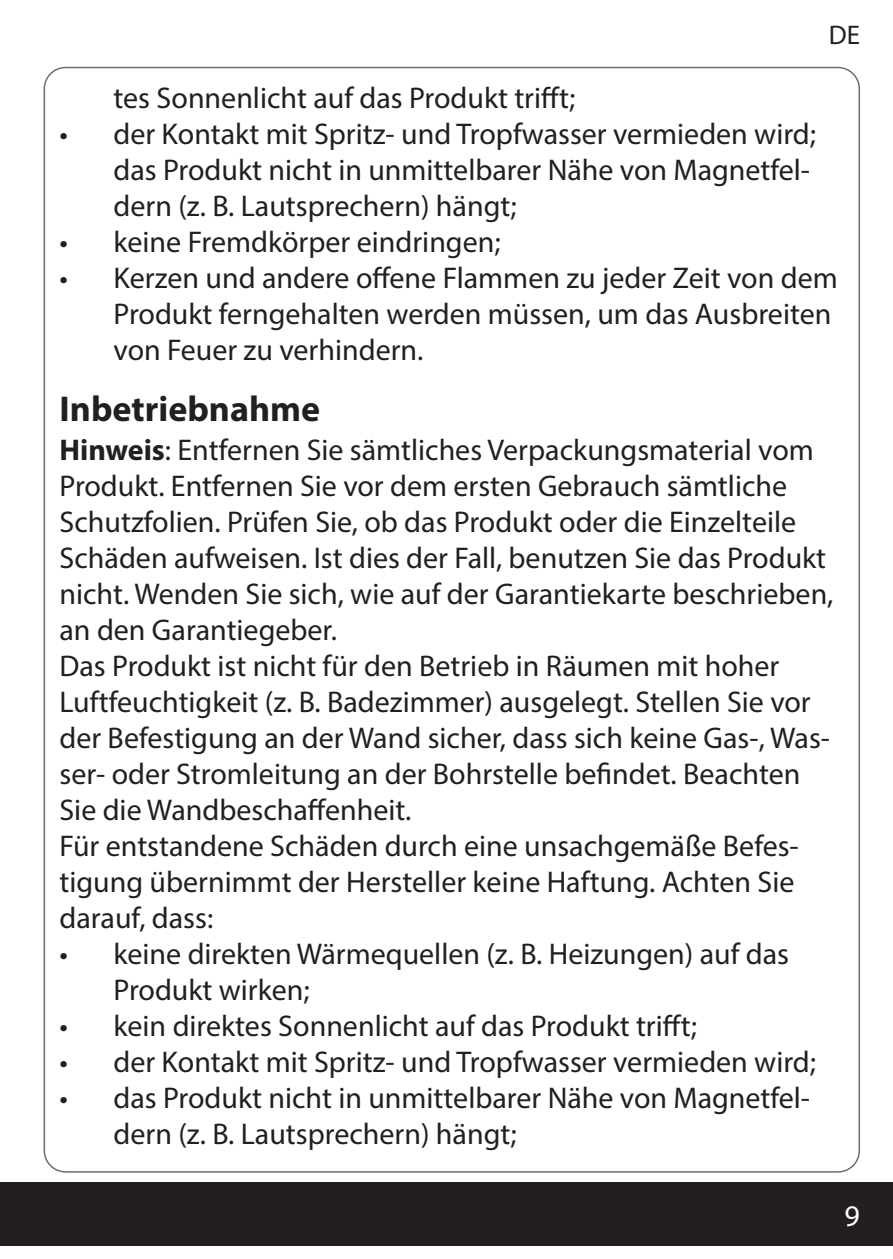
<style>
.page{position:relative;width:893px;height:1259px;background:#fff}
.page>*{position:absolute;margin:0;border:0;box-sizing:border-box;transform-origin:0 0}
.Über_DE_2{font:700 36px "Myriad Pro";color:#231f20}
.t1{font:30px/36px "Myriad Pro";color:#231f20}
.t2{font:30px "Myriad Pro";color:#fff}
.t3{font:27px "Myriad Pro";color:#231f20}
.s1{font-weight:700}
</style>
<div class="page">
<div style="left:0;top:1182px;width:893px;height:64px;background:#231f20"></div>
<p class="t3" style="left:829px;top:18px;width:33px">DE</p>
<p class="t1" style="left:114px;top:79px;width:463px">tes Sonnenlicht auf das Produkt trifft;</p>
<p class="t1" style="left:114px;top:115px;width:704px;text-indent:-54px">• der Kontakt mit Spritz- und Tropfwasser vermieden wird; das Produkt nicht in unmittelbarer Nähe von Magnetfel&shy;dern (z. B. Lautsprechern) hängt;</p>
<p class="t1" style="left:60px;top:223px;width:443px">• keine Fremdkörper eindringen;</p>
<p class="t1" style="left:114px;top:259px;width:726px;text-indent:-54px">• Kerzen und andere offene Flammen zu jeder Zeit von dem<br>Produkt ferngehalten werden müssen, um das Ausbreiten von Feuer zu verhindern.</p>
<p class="Über_DE_2" style="left:60px;top:385px;width:262px">Inbetriebnahme</p>
<p class="t1" style="left:60px;top:431px;width:775px"><span class="s1">Hinweis</span>: Entfernen Sie sämtliches Verpackungsmaterial vom Produkt. Entfernen Sie vor dem ersten Gebrauch sämtliche Schutzfolien. Prüfen Sie, ob das Produkt oder die Einzelteile Schäden aufweisen. Ist dies der Fall, benutzen Sie das Produkt nicht. Wenden Sie sich, wie auf der Garantiekarte beschrieben, an den Garantiegeber.<br>Das Produkt ist nicht für den Betrieb in Räumen mit hoher Luftfeuchtigkeit (z. B. Badezimmer) ausgelegt. Stellen Sie vor der Befestigung an der Wand sicher, dass sich keine Gas-, Was&shy;ser- oder Stromleitung an der Bohrstelle befindet. Beachten Sie die Wandbeschaffenheit.</p>
<p class="t1" style="left:60px;top:827px;width:741px">Für entstandene Schäden durch eine unsachgemäße Befes&shy;tigung übernimmt der Hersteller keine Haftung. Achten Sie darauf, dass:</p>
<p class="t1" style="left:114px;top:935px;width:677px;text-indent:-54px">• keine direkten Wärmequellen (z. B. Heizungen) auf das<br>Produkt wirken;</p>
<p class="t1" style="left:60px;top:1007px;width:639px">• kein direktes Sonnenlicht auf das Produkt trifft;</p>
<p class="t1" style="left:60px;top:1043px;width:758px">• der Kontakt mit Spritz- und Tropfwasser vermieden wird;</p>
<p class="t1" style="left:114px;top:1079px;width:698px;text-indent:-54px">• das Produkt nicht in unmittelbarer Nähe von Magnetfel&shy;dern (z. B. Lautsprechern) hängt;</p>
<p class="t2" style="left:844px;top:1197px;width:17px">9</p>
</div>
